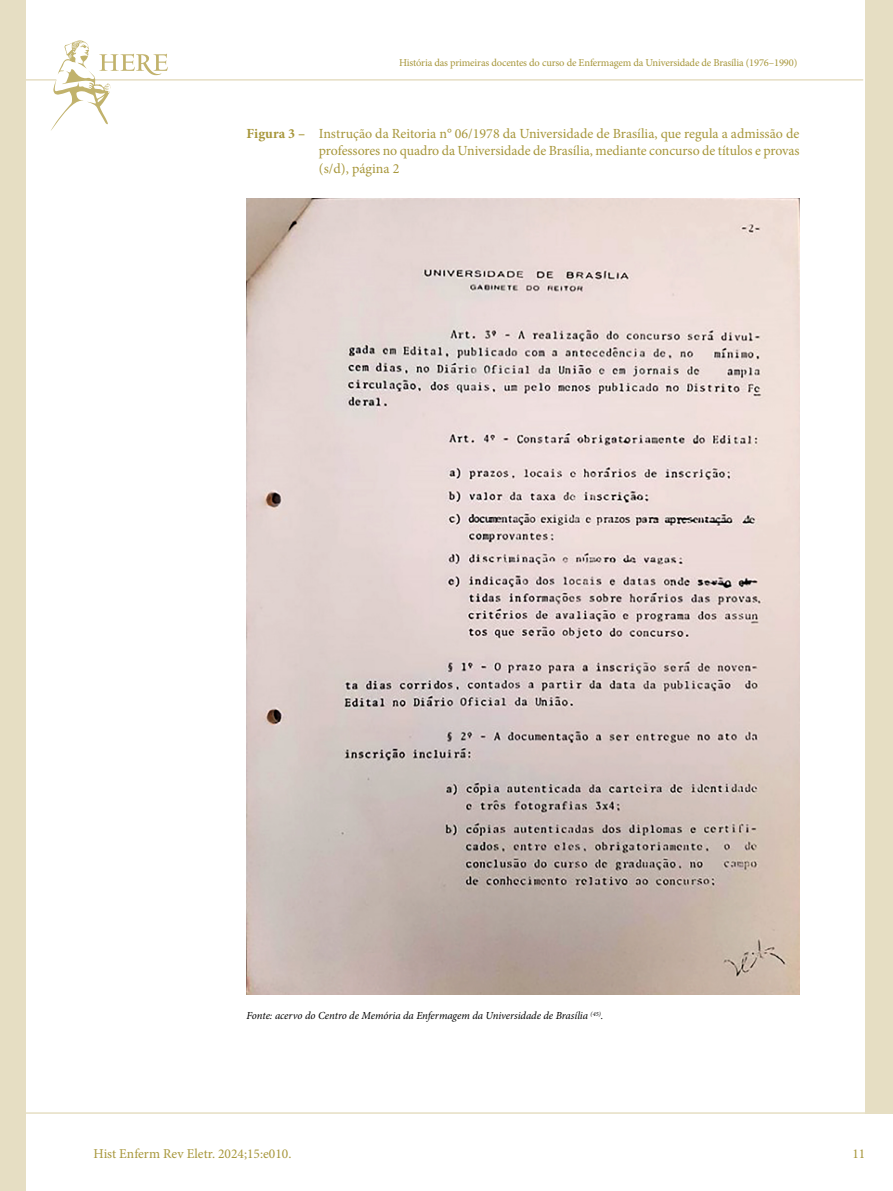
<style>
.page{position:relative;width:893px;height:1191px;background:#fff}
.page>*{position:absolute;margin:0;border:0;box-sizing:border-box;transform-origin:0 0}
.t1{font:13.95px/17.7px "Minion Pro";color:#a7963a;text-align:justify}
.t2{font:13.5px "Minion Pro";color:#a7963a}
.t3{font:italic 10.8px "Minion Pro";letter-spacing:-.005em;color:#000}
.t4{font:10.5px "Minion Pro";letter-spacing:-.015em;color:#a7963a}
.s1{font-weight:700}
</style>
<div class="page">
<hr style="left:0;top:1112px;width:893px;height:1px;background:#e6dec3">
<hr style="left:0;top:79px;width:863px;height:2px;background:#e6dec3">
<div style="left:865px;top:0;width:28px;height:1113px;background:#e6dec3"></div>
<div style="left:0;top:0;width:26px;height:1191px;background:#e6dec3"></div>
<svg style="left:50px;top:40px;width:118px;height:91px"></svg>
<img style="left:247px;top:198px;width:552px;height:796px">
<p class="t4" style="left:399px;top:56px;width:400px">História das primeiras docentes do curso de Enfermagem da Universidade de Brasília (1976–1990)</p>
<p class="t1" style="left:319px;top:124px;width:482px;text-indent:-72px"><span class="s1">Figura 3 –</span> Instrução da Reitoria n° 06/1978 da Universidade de Brasília, que regula a admissão de professores no quadro da Universidade de Brasília, mediante concurso de títulos e provas (s/d), página 2</p>
<p class="t3" style="left:247px;top:1008px;width:358px">Fonte: acervo do Centro de Memória da Enfermagem da Universidade de Brasília <sup>(45)</sup>.</p>
<p class="t2" style="left:94px;top:1144px;width:199px">Hist Enferm Rev Eletr. 2024;15:e010.</p>
<p class="t2" style="left:852px;top:1144px;width:14px">11</p>
</div>
